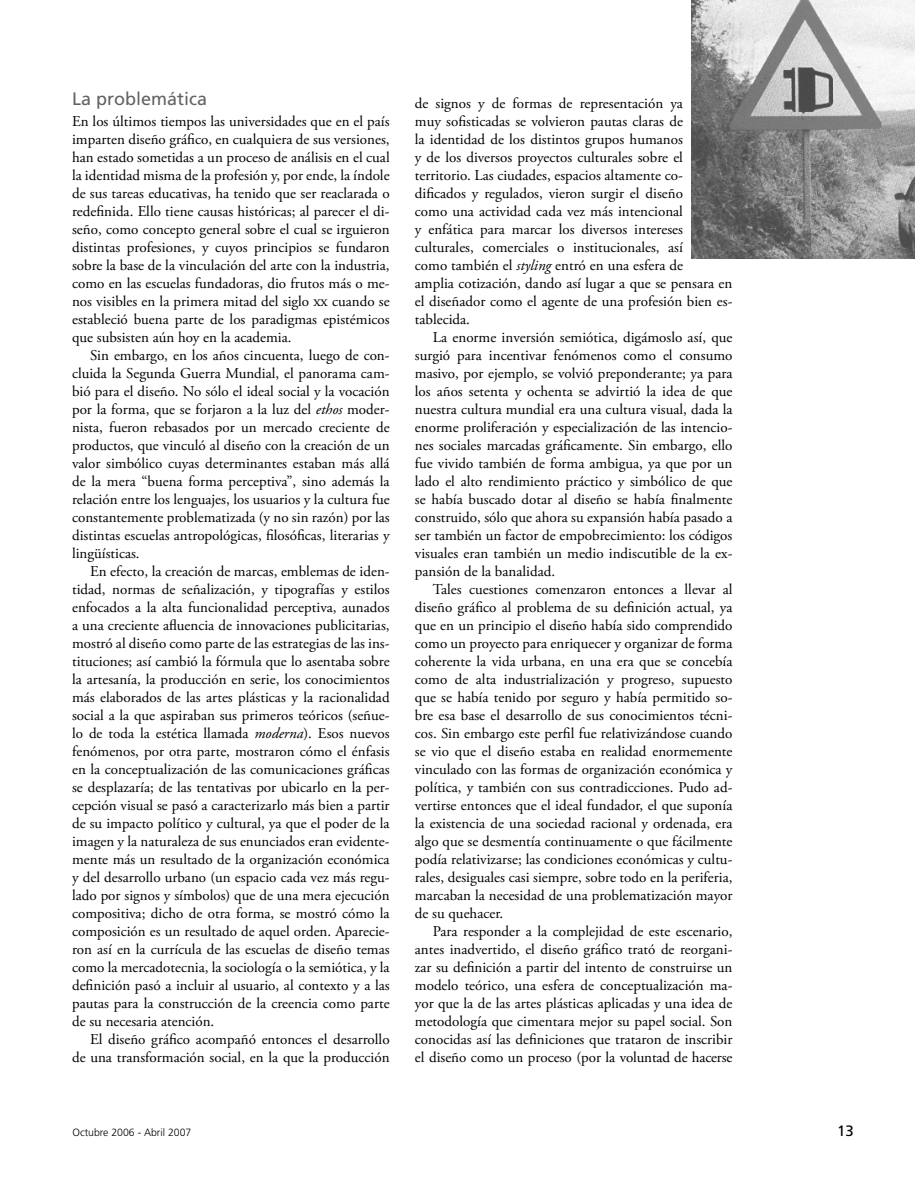
<style>
.page{position:relative;width:915px;height:1191px;background:#fff}
.page>*{position:absolute;margin:0;border:0;box-sizing:border-box;transform-origin:0 0}
.t1{font:18px "Frutiger";color:#636363}
.t2{font:15px/18px "Adobe Garamond Pro";color:#000;text-align:justify}
.t3{font:15px "Frutiger";color:#000}
.t4{font:300 10.5px "Frutiger";color:#000}
.s1{font-style:italic}
</style>
<div class="page">
<img style="left:691px;top:0;width:223px;height:259px">
<p class="t1" style="left:72px;top:88px;width:137px">La problemática</p>
<p class="t2" style="left:72px;top:113px;width:319px">En los últimos tiempos las universidades que en el país imparten diseño gráfico, en cualquiera de sus versiones, han estado sometidas a un proceso de análisis en el cual la identidad misma de la profesión y, por ende, la índole de sus tareas educativas, ha tenido que ser reaclarada o redefinida. Ello tiene causas históricas; al parecer el di&shy;seño, como concepto general sobre el cual se irguieron distintas profesiones, y cuyos principios se fundaron sobre la base de la vinculación del arte con la industria, como en las escuelas fundadoras, dio frutos más o me&shy;nos visibles en la primera mitad del siglo XX cuando se estableció buena parte de los paradigmas epistémicos que subsisten aún hoy en la academia.</p>
<p class="t2" style="left:72px;top:347px;width:319px;text-indent:18px">Sin embargo, en los años cincuenta, luego de con&shy;cluida la Segunda Guerra Mundial, el panorama cam&shy;bió para el diseño. No sólo el ideal social y la vocación por la forma, que se forjaron a la luz del <span class="s1">ethos</span> moder&shy;nista, fueron rebasados por un mercado creciente de productos, que vinculó al diseño con la creación de un valor simbólico cuyas determinantes estaban más allá de la mera “buena forma perceptiva”, sino además la relación entre los lenguajes, los usuarios y la cultura fue constantemente problematizada (y no sin razón) por las distintas escuelas antropológicas, filosóficas, literarias y lingüísticas.</p>
<p class="t2" style="left:72px;top:563px;width:319px;text-indent:18px">En efecto, la creación de marcas, emblemas de iden&shy;tidad, normas de señalización, y tipografías y estilos enfocados a la alta funcionalidad perceptiva, aunados a una creciente afluencia de innovaciones publicitarias, mostró al diseño como parte de las estrategias de las ins&shy;tituciones; así cambió la fórmula que lo asentaba sobre la artesanía, la producción en serie, los conocimientos más elaborados de las artes plásticas y la racionalidad social a la que aspiraban sus primeros teóricos (señue&shy;lo de toda la estética llamada <span class="s1">moderna</span>). Esos nuevos fenómenos, por otra parte, mostraron cómo el énfasis en la conceptualización de las comunicaciones gráficas se desplazaría; de las tentativas por ubicarlo en la per&shy;cepción visual se pasó a caracterizarlo más bien a partir de su impacto político y cultural, ya que el poder de la imagen y la naturaleza de sus enunciados eran evidente&shy;mente más un resultado de la organización económica y del desarrollo urbano (un espacio cada vez más regu&shy;lado por signos y símbolos) que de una mera ejecución compositiva; dicho de otra forma, se mostró cómo la composición es un resultado de aquel orden. Aparecie&shy;ron así en la currícula de las escuelas de diseño temas como la mercadotecnia, la sociología o la semiótica, y la definición pasó a incluir al usuario, al contexto y a las pautas para la construcción de la creencia como parte de su necesaria atención.</p>
<p class="t2" style="left:72px;top:1031px;width:319px;text-align:right">El diseño gráfico acompañó entonces el desarrollo<br>de una transformación social, en la que la producción</p>
<p class="t2" style="left:415px;top:95px;width:319px;text-align:left">de signos y de formas de representación ya<br>muy sofisticadas se volvieron pautas claras de<br>la identidad de los distintos grupos humanos<br>y de los diversos proyectos culturales sobre el territorio. Las ciudades, espacios altamente co&shy;dificados y regulados, vieron surgir el diseño<br>como una actividad cada vez más intencional<br>y enfática para marcar los diversos intereses culturales, comerciales o institucionales, así<br>como también el <span class="s1">styling</span> entró en una esfera de<br>amplia cotización, dando así lugar a que se pensara en el diseñador como el agente de una profesión bien es&shy;tablecida.</p>
<p class="t2" style="left:415px;top:329px;width:319px;text-indent:18px">La enorme inversión semiótica, digámoslo así, que surgió para incentivar fenómenos como el consumo masivo, por ejemplo, se volvió preponderante; ya para los años setenta y ochenta se advirtió la idea de que nuestra cultura mundial era una cultura visual, dada la enorme proliferación y especialización de las intencio&shy;nes sociales marcadas gráficamente. Sin embargo, ello fue vivido también de forma ambigua, ya que por un lado el alto rendimiento práctico y simbólico de que se había buscado dotar al diseño se había finalmente construido, sólo que ahora su expansión había pasado a ser también un factor de empobrecimiento: los códigos visuales eran también un medio indiscutible de la ex&shy;pansión de la banalidad.</p>
<p class="t2" style="left:415px;top:581px;width:319px;text-indent:18px">Tales cuestiones comenzaron entonces a llevar al diseño gráfico al problema de su definición actual, ya que en un principio el diseño había sido comprendido como un proyecto para enriquecer y organizar de forma coherente la vida urbana, en una era que se concebía como de alta industrialización y progreso, supuesto que se había tenido por seguro y había permitido so&shy;bre esa base el desarrollo de sus conocimientos técni&shy;cos. Sin embargo este perfil fue relativizándose cuando se vio que el diseño estaba en realidad enormemente vinculado con las formas de organización económica y política, y también con sus contradicciones. Pudo ad&shy;vertirse entonces que el ideal fundador, el que suponía la existencia de una sociedad racional y ordenada, era algo que se desmentía continuamente o que fácilmente podía relativizarse; las condiciones económicas y cultu&shy;rales, desiguales casi siempre, sobre todo en la periferia, marcaban la necesidad de una problematización mayor de su quehacer.</p>
<p class="t2" style="left:415px;top:923px;width:319px;text-indent:18px">Para responder a la complejidad de este escenario, antes inadvertido, el diseño gráfico trató de reorgani&shy;zar su definición a partir del intento de construirse un modelo teórico, una esfera de conceptualización ma&shy;yor que la de las artes plásticas aplicadas y una idea de metodología que cimentara mejor su papel social. Son conocidas así las definiciones que trataron de inscribir el diseño como un proceso (por la voluntad de hacerse</p>
<p class="t4" style="left:72px;top:1126px;width:120px">Octubre 2006 - Abril 2007</p>
<p class="t3" style="left:836px;top:1121px;width:18px">13</p>
</div>
